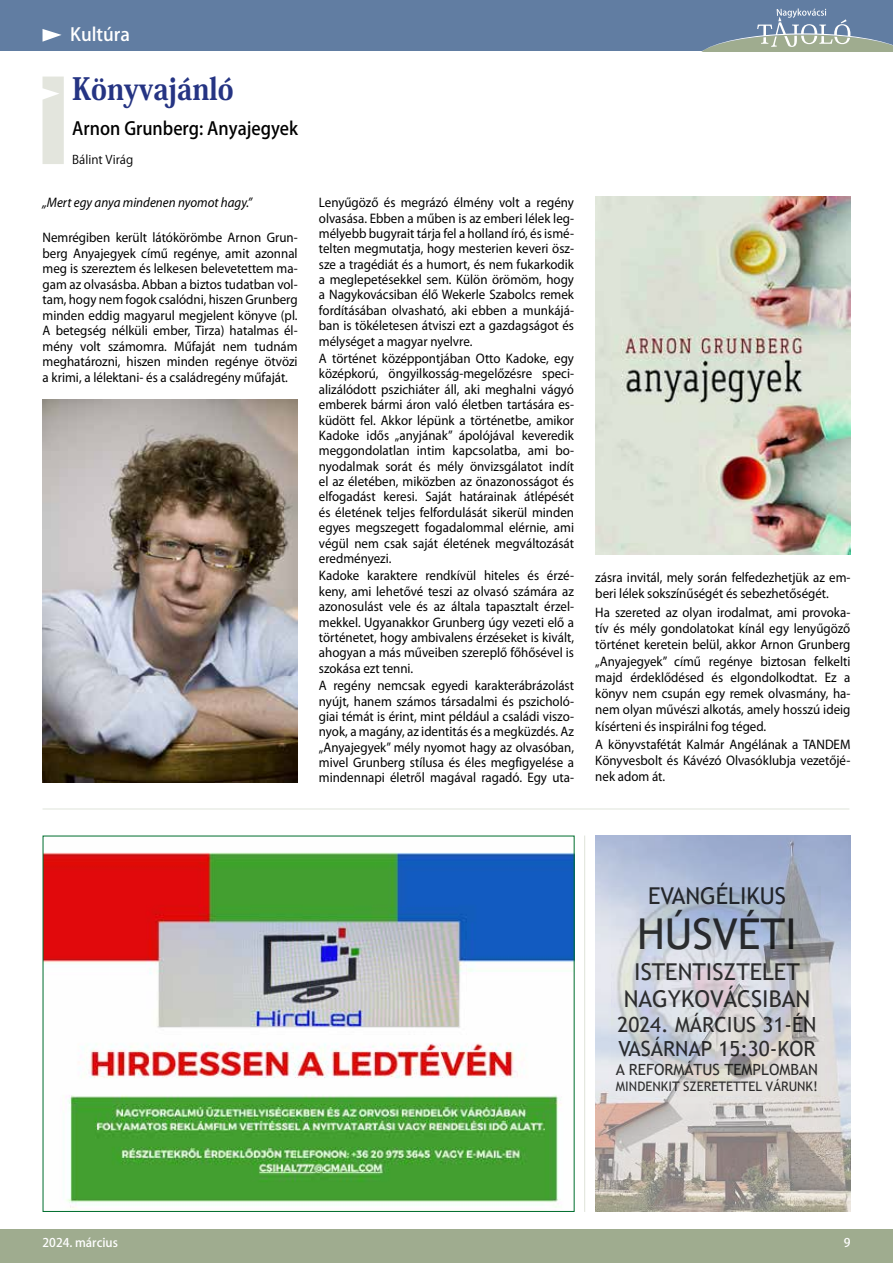
<style>
.page{position:relative;width:893px;height:1263px;background:#fff}
.page>*{position:absolute;margin:0;border:0;box-sizing:border-box;transform-origin:0 0}
.t1{font:42.45px "Trebuchet MS";color:#333}
.t2{font:800 30.3px "Koz Min Pr 6 N";color:#253483;scale:.89 1}
.t3{font:23.25px/27px "Trebuchet MS";color:#333;text-align:center}
.t4{font:20.85px/24.3px "Trebuchet MS";color:#333}
.t5{font:500 18px "Koz Go Pr 6 N";color:#000;scale:.95 1}
.t6{font:500 18px "Koz Go Pr 6 N";color:#fff}
.t7{font:15.45px "Trebuchet MS";color:#333}
.t8{font:13.8px/15.3px "Myriad Pro";color:#000;text-align:justify;scale:.94 1}
.t9{font:italic 13.8px "Myriad Pro";color:#000;scale:.94 1}
.t10{font:13.2px "Trebuchet MS";color:#333}
.t11{font:500 12px "Koz Go Pr 6 N";color:#fff}
.t12{font:12px "Koz Go Pr 6 N";color:#000}
</style>
<div class="page">
<div style="left:0;top:0;width:893px;height:51px;background:#617da2"></div>
<svg style="left:702px;top:9px;width:191px;height:42px"></svg>
<div style="left:0;top:1229px;width:893px;height:34px;background:#9fac8f"></div>
<svg style="left:43px;top:29px;width:19px;height:13px"></svg>
<div style="left:43px;top:77px;width:21px;height:87px;background:#e3e5dd"></div>
<img style="left:45px;top:852px;width:528px;height:358px">
<img style="left:595px;top:835px;width:255px;height:377px">
<img style="left:611px;top:887px;width:210px;height:209px">
<img style="left:43px;top:400px;width:255px;height:382px">
<img style="left:595px;top:197px;width:255px;height:357px">
<hr style="left:43px;top:809px;width:806px;height:1px;background:#9fac8f">
<hr style="left:584px;top:835px;width:1px;height:377px;background:#9fac8f">
<h3 class="t6" style="left:70px;top:25px;width:61px">Kultúra</h3>
<h2 class="t2" style="left:72px;top:72px;width:183px">Könyvajánló</h2>
<h3 class="t5" style="left:72px;top:118px;width:239px">Arnon Grunberg: Anyajegyek</h3>
<p class="t12" style="left:72px;top:153px;width:63px">Bálint Virág</p>
<p class="t9" style="left:43px;top:194px;width:225px">„Mert egy anya mindenen nyomot hagy.”</p>
<p class="t8" style="left:43px;top:230px;width:273px">Nemrégiben került látókörömbe Arnon Grun&shy;berg Anyajegyek című regénye, amit azonnal meg is szereztem és lelkesen belevetettem ma&shy;gam az olvasásba. Abban a biztos tudatban vol&shy;tam, hogy nem fogok csalódni, hiszen Grunberg minden eddig magyarul megjelent könyve (pl.<br>A betegség nélküli ember, Tirza) hatalmas él&shy;mény volt számomra. Műfaját nem tudnám meghatározni, hiszen minden regénye ötvözi a krimi, a lélektani- és a családregény műfaját.</p>
<p class="t8" style="left:319px;top:195px;width:273px">Lenyűgöző és megrázó élmény volt a regény olvasása. Ebben a műben is az emberi lélek leg&shy;mélyebb bugyrait tárja fel a holland író, és ismé&shy;telten megmutatja, hogy mesterien keveri ös - sze a tragédiát és a humort, és nem fukarkodik a meglepetésekkel sem. Külön örömöm, hogy a Nagykovácsiban élő Wekerle Szabolcs remek fordításában olvasható, aki ebben a munkájá&shy;ban is tökéletesen átviszi ezt a gazdagságot és mélységet a magyar nyelvre.</p>
<p class="t8" style="left:319px;top:351px;width:273px">A történet középpontjában Otto Kadoke, egy középkorú, öngyilkosság-megelőzésre speci&shy;alizálódott pszichiáter áll, aki meghalni vágyó emberek bármi áron való életben tartására es&shy;küdött fel. Akkor lépünk a történetbe, amikor Kadoke idős „anyjának” ápolójával keveredik meggondolatlan intim kapcsolatba, ami bo&shy;nyodalmak sorát és mély önvizsgálatot indít el az életében, miközben az önazonosságot és elfogadást keresi. Saját határainak átlépését és életének teljes felfordulását sikerül minden egyes megszegett fogadalommal elérnie, ami végül nem csak saját életének megváltozását eredményezi.</p>
<p class="t8" style="left:319px;top:568px;width:273px">Kadoke karaktere rendkívül hiteles és érzé&shy;keny, ami lehetővé teszi az olvasó számára az azonosulást vele és az általa tapasztalt érzel&shy;mekkel. Ugyanakkor Grunberg úgy vezeti elő a történetet, hogy ambivalens érzéseket is kivált, ahogyan a más műveiben szereplő főhősével is szokása ezt tenni.</p>
<p class="t8" style="left:319px;top:678px;width:273px">A regény nemcsak egyedi karakterábrázolást nyújt, hanem számos társadalmi és pszicholó&shy;giai témát is érint, mint például a családi viszo&shy;nyok, a magány, az identitás és a megküzdés. Az „Anyajegyek” mély nyomot hagy az olvasóban, mivel Grunberg stílusa és éles megfigyelése a mindennapi életről magával ragadó. Egy uta-</p>
<p class="t8" style="left:595px;top:569px;width:273px;line-height:16.2px">zásra invitál, mely során felfedezhetjük az em&shy;beri lélek sokszínűségét és sebezhetőségét.</p>
<p class="t8" style="left:595px;top:604px;width:273px;line-height:16.2px">Ha szereted az olyan irodalmat, ami provoka&shy;tív és mély gondolatokat kínál egy lenyűgöző történet keretein belül, akkor Arnon Grunberg „Anyajegyek” című regénye biztosan felkelti majd érdeklődésed és elgondolkodtat. Ez a könyv nem csupán egy remek olvasmány, ha&shy;nem olyan művészi alkotás, amely hosszú ideig kísérteni és inspirálni fog téged.</p>
<p class="t8" style="left:595px;top:736px;width:273px;line-height:16.2px">A könyvstafétát Kalmár Angélának a TANDEM Könyvesbolt és Kávézó Olvasóklubja vezetőjé&shy;nek adom át.</p>
<h3 class="t3" style="left:648px;top:882px;width:139px">EVANGÉLIKUS</h3>
<h1 class="t1" style="left:637px;top:909px;width:161px">HÚSVÉTI</h1>
<h3 class="t3" style="left:624px;top:959px;width:188px">ISTENTISZTELET<br>NAGYKOVÁCSIBAN</h3>
<h3 class="t4" style="left:617px;top:1012px;width:201px">2024. MÁRCIUS 31-ÉN<br>VASÁRNAP 15:30-KOR</h3>
<p class="t7" style="left:616px;top:1061px;width:204px">A REFORMÁTUS TEMPLOMBAN</p>
<p class="t10" style="left:616px;top:1079px;width:203px">MINDENKIT SZERETETTEL VÁRUNK!</p>
<p class="t11" style="left:43px;top:1236px;width:77px">2024. március</p>
<p class="t11" style="left:844px;top:1236px;width:8px">9</p>
</div>
